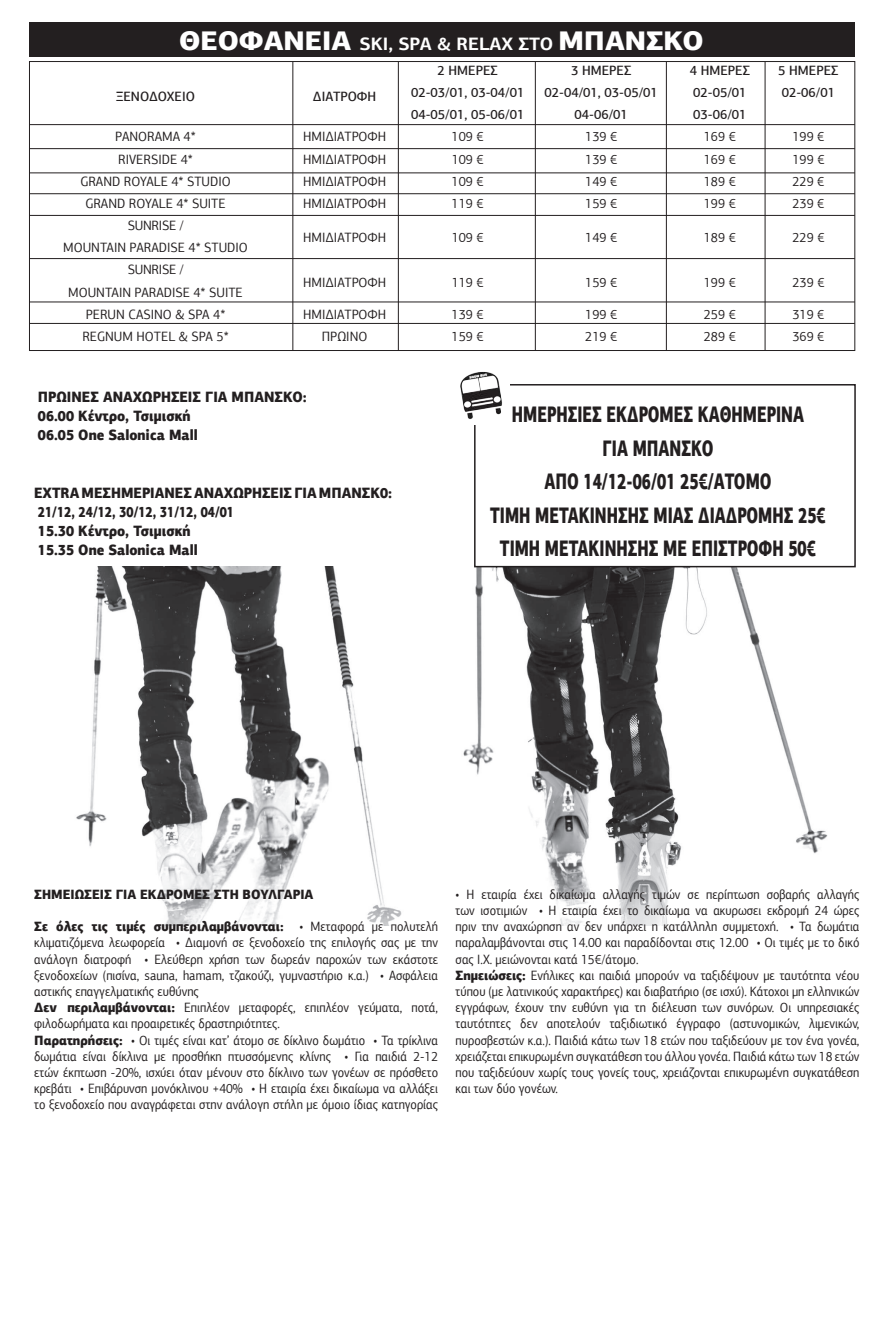
<style>
.page{position:relative;width:896px;height:1337px;background:#fff}
.page>*{position:absolute;margin:0;border:0;box-sizing:border-box;transform-origin:0 0}
.t1{font:900 27px "PF Agora Sans Pro";color:#fff}
.t2{font:900 22.5px/33.5px "PF Agora Sans Pro";color:#231f20;text-align:center;scale:.67 1}
.t3{font:900 15px/19px "PF Agora Sans Pro";color:#231f20;scale:.88 1}
.t4{font:13.5px/16.2px "PF Agora Sans Pro";color:#231f20;scale:.9 1}
.t5{font:13.5px/22.2px "PF Agora Sans Pro";color:#231f20;text-align:center;scale:.95 1}
.t6{font:500 13.5px "PF Agora Sans Pro";color:#231f20;scale:.95 1}
.t7{font:900 13.5px "PF Agora Sans Pro";color:#231f20;scale:.9 1}
.t8{font:13.5px "PF Agora Sans Pro";letter-spacing:-.02em;color:#231f20;scale:.95 1}
.s1{font-weight:700;font-size:18px}
.s2{font-weight:900}
</style>
<div class="page">
<img style="left:76px;top:566px;width:780px;height:360px">
<div style="left:29px;top:22px;width:825px;height:35px;background:#231f20"></div>
<hr style="left:29px;top:148px;width:825px;height:1px;background:#231f20">
<hr style="left:29px;top:124px;width:825px;height:1px;background:#231f20">
<hr style="left:29px;top:173px;width:825px;height:1px;background:#231f20">
<hr style="left:29px;top:193px;width:825px;height:1px;background:#231f20">
<hr style="left:29px;top:215px;width:825px;height:1px;background:#231f20">
<hr style="left:29px;top:302px;width:825px;height:1px;background:#231f20">
<hr style="left:29px;top:323px;width:825px;height:1px;background:#231f20">
<hr style="left:29px;top:258px;width:825px;height:1px;background:#231f20">
<hr style="left:535px;top:62px;width:1px;height:289px;background:#231f20">
<hr style="left:292px;top:62px;width:1px;height:289px;background:#231f20">
<hr style="left:398px;top:62px;width:1px;height:289px;background:#231f20">
<hr style="left:666px;top:62px;width:1px;height:289px;background:#231f20">
<hr style="left:764px;top:62px;width:1px;height:289px;background:#231f20">
<div style="left:474px;top:384px;width:381px;height:183px;border:2px solid #231f20"></div>
<img style="left:460px;top:372px;width:50px;height:52px">
<h1 class="t1" style="left:179px;top:23px;width:526px">ΘΕΟΦΑΝΕΙΑ <span class="s1">SKI, SPA &amp; RELAX ΣΤΟ</span> ΜΠΑΝΣΚΟ</h1>
<p class="t6" style="left:437px;top:62px;width:65px">2 ΗΜΕΡΕΣ</p>
<p class="t6" style="left:571px;top:62px;width:65px">3 ΗΜΕΡΕΣ</p>
<p class="t6" style="left:689px;top:62px;width:65px">4 ΗΜΕΡΕΣ</p>
<p class="t6" style="left:778px;top:62px;width:65px">5 ΗΜΕΡΕΣ</p>
<p class="t6" style="left:116px;top:88px;width:84px">ΞΕΝΟΔΟΧΕΙΟ</p>
<p class="t6" style="left:313px;top:88px;width:68px">ΔΙΑΤΡΟΦΗ</p>
<p class="t6" style="left:411px;top:84px;width:121px">02-03/01, 03-04/01</p>
<p class="t6" style="left:544px;top:84px;width:121px">02-04/01, 03-05/01</p>
<p class="t6" style="left:693px;top:84px;width:58px">02-05/01</p>
<p class="t6" style="left:781px;top:84px;width:58px">02-06/01</p>
<p class="t6" style="left:411px;top:106px;width:121px">04-05/01, 05-06/01</p>
<p class="t6" style="left:574px;top:106px;width:58px">04-06/01</p>
<p class="t6" style="left:693px;top:106px;width:58px">03-06/01</p>
<p class="t5" style="left:115px;top:126px;width:86px">PANORAMA 4*</p>
<p class="t5" style="left:303px;top:126px;width:89px">ΗΜΙΔΙΑΤΡΟΦΗ</p>
<p class="t5" style="left:451px;top:126px;width:35px">109 €</p>
<p class="t5" style="left:585px;top:126px;width:35px">139 €</p>
<p class="t5" style="left:703px;top:126px;width:35px">169 €</p>
<p class="t5" style="left:792px;top:126px;width:35px">199 €</p>
<p class="t5" style="left:118px;top:148px;width:80px">RIVERSIDE 4*</p>
<p class="t5" style="left:303px;top:148px;width:89px">ΗΜΙΔΙΑΤΡΟΦΗ</p>
<p class="t5" style="left:451px;top:148px;width:35px">109 €</p>
<p class="t5" style="left:585px;top:148px;width:35px">139 €</p>
<p class="t5" style="left:703px;top:148px;width:35px">169 €</p>
<p class="t5" style="left:792px;top:148px;width:35px">199 €</p>
<p class="t5" style="left:80px;top:170px;width:160px">GRAND ROYALE 4* STUDIO</p>
<p class="t5" style="left:303px;top:170px;width:89px">ΗΜΙΔΙΑΤΡΟΦΗ</p>
<p class="t5" style="left:451px;top:170px;width:35px">109 €</p>
<p class="t5" style="left:585px;top:170px;width:35px">149 €</p>
<p class="t5" style="left:703px;top:170px;width:35px">189 €</p>
<p class="t5" style="left:792px;top:170px;width:35px">229 €</p>
<p class="t5" style="left:85px;top:192px;width:149px">GRAND ROYALE 4* SUITE</p>
<p class="t5" style="left:303px;top:192px;width:89px">ΗΜΙΔΙΑΤΡΟΦΗ</p>
<p class="t5" style="left:451px;top:192px;width:35px">119 €</p>
<p class="t5" style="left:585px;top:192px;width:35px">159 €</p>
<p class="t5" style="left:703px;top:192px;width:35px">199 €</p>
<p class="t5" style="left:792px;top:192px;width:35px">239 €</p>
<p class="t8" style="left:128px;top:217px;width:60px">SUNRISE /</p>
<p class="t5" style="left:303px;top:226px;width:89px">ΗΜΙΔΙΑΤΡΟΦΗ</p>
<p class="t5" style="left:451px;top:226px;width:35px">109 €</p>
<p class="t5" style="left:585px;top:226px;width:35px">149 €</p>
<p class="t5" style="left:703px;top:226px;width:35px">189 €</p>
<p class="t5" style="left:792px;top:226px;width:35px">229 €</p>
<p class="t5" style="left:63px;top:237px;width:196px">MOUNTAIN PARADISE 4* STUDIO<br>SUNRISE /</p>
<p class="t5" style="left:303px;top:271px;width:89px">ΗΜΙΔΙΑΤΡΟΦΗ</p>
<p class="t5" style="left:451px;top:271px;width:35px">119 €</p>
<p class="t5" style="left:585px;top:271px;width:35px">159 €</p>
<p class="t5" style="left:703px;top:271px;width:35px">199 €</p>
<p class="t5" style="left:792px;top:271px;width:35px">239 €</p>
<p class="t5" style="left:68px;top:281px;width:185px">MOUNTAIN PARADISE 4* SUITE<br>PERUN CASINO &amp; SPA 4*</p>
<p class="t5" style="left:303px;top:303px;width:89px">ΗΜΙΔΙΑΤΡΟΦΗ</p>
<p class="t5" style="left:451px;top:303px;width:35px">139 €</p>
<p class="t5" style="left:585px;top:303px;width:35px">199 €</p>
<p class="t5" style="left:703px;top:303px;width:35px">259 €</p>
<p class="t5" style="left:792px;top:303px;width:35px">319 €</p>
<p class="t5" style="left:82px;top:325px;width:155px">REGNUM HOTEL &amp; SPA 5*</p>
<p class="t5" style="left:322px;top:325px;width:49px">ΠΡΩΙΝΟ</p>
<p class="t5" style="left:451px;top:325px;width:35px">159 €</p>
<p class="t5" style="left:585px;top:325px;width:35px">219 €</p>
<p class="t5" style="left:703px;top:325px;width:35px">289 €</p>
<p class="t5" style="left:792px;top:325px;width:35px">369 €</p>
<p class="t3" style="left:38px;top:387px;width:307px">ΠΡΩΙΝΕΣ ΑΝΑΧΩΡΗΣΕΙΣ ΓΙΑ ΜΠΑΝΣΚΟ:</p>
<p class="t3" style="left:38px;top:425px;width:183px">06.05 One Salonica Mall</p>
<p class="t3" style="left:38px;top:406px;width:175px">06.00 Κέντρο, Τσιμισκή</p>
<p class="t3" style="left:34px;top:483px;width:408px">EXTRA ΜΕΣΗΜΕΡΙΑΝΕΣ ΑΝΑΧΩΡΗΣΕΙΣ ΓΙΑ ΜΠΑΝΣΚ0:<br>21/12, 24/12, 30/12, 31/12, 04/01</p>
<p class="t3" style="left:38px;top:540px;width:183px">15.35 One Salonica Mall</p>
<p class="t3" style="left:38px;top:521px;width:175px">15.30 Κέντρο, Τσιμισκή</p>
<h2 class="t2" style="left:490px;top:397px;width:502px">ΗΜΕΡΗΣΙΕΣ ΕΚΔΡΟΜΕΣ ΚΑΘΗΜΕΡΙΝΑ<br>ΓΙΑ ΜΠΑΝΣΚΟ<br>ΑΠΟ 14/12-06/01 25€/ΑΤΟΜΟ<br>ΤΙΜΗ ΜΕΤΑΚΙΝΗΣΗΣ ΜΙΑΣ ΔΙΑΔΡΟΜΗΣ 25€<br>ΤΙΜΗ ΜΕΤΑΚΙΝΗΣΗΣ ΜΕ ΕΠΙΣΤΡΟΦΗ 50€</h2>
<p class="t7" style="left:34px;top:885px;width:312px">ΣΗΜΕΙΩΣΕΙΣ ΓΙΑ ΕΚΔΡΟΜΕΣ ΣΤΗ ΒΟΥΛΓΑΡΙΑ</p>
<p class="t4" style="left:34px;top:918px;width:450px"><span class="s2">Σε όλες τις τιμές συμπεριλαμβάνονται:</span> • Μεταφορά με πολυτελή κλιματιζόμενα λεωφορεία • Διαμονή σε ξενοδοχείο της επιλογής σας με την ανάλογη διατροφή • Ελεύθερη χρήση των δωρεάν παροχών των εκάστοτε ξενοδοχείων (πισίνα, sauna, hamam, τζακούζι, γυμναστήριο κ.α.) • Ασφάλεια αστικής επαγγελματικής ευθύνης<br><span class="s2">Δεν περιλαμβάνονται:</span> Επιπλέον μεταφορές, επιπλέον γεύματα, ποτά, φιλοδωρήματα και προαιρετικές δραστηριότητες.<br><span class="s2">Παρατηρήσεις:</span> • Οι τιμές είναι κατ’ άτομο σε δίκλινο δωμάτιο • Τα τρίκλινα δωμάτια είναι δίκλινα με προσθήκη πτυσσόμενης κλίνης • Για παιδιά 2-12 ετών έκπτωση -20%, ισχύει όταν μένουν στο δίκλινο των γονέων σε πρόσθετο κρεβάτι • Επιβάρυνση μονόκλινου +40% • Η εταιρία έχει δικαίωμα να αλλάξει το ξενοδοχείο που αναγράφεται στην ανάλογη στήλη με όμοιο ίδιας κατηγορίας</p>
<p class="t4" style="left:455px;top:886px;width:450px">• Η εταιρία έχει δικαίωμα αλλαγής τιμών σε περίπτωση σοβαρής αλλαγής των ισοτιμιών • Η εταιρία έχει το δικαίωμα να ακυρωσει εκδρομή 24 ώρες πριν την αναχώρηση αν δεν υπάρχει η κατάλληλη συμμετοχή. • Τα δωμάτια παραλαμβάνονται στις 14.00 και παραδίδονται στις 12.00 • Οι τιμές με το δικό σας Ι.Χ. μειώνονται κατά 15€/άτομο.<br><span class="s2">Σημειώσεις:</span> Ενήλικες και παιδιά μπορούν να ταξιδέψουν με ταυτότητα νέου τύπου (με λατινικούς χαρακτήρες) και διαβατήριο (σε ισχύ). Κάτοχοι μη ελληνικών εγγράφων, έχουν την ευθύνη για τη διέλευση των συνόρων. Οι υπηρεσιακές ταυτότητες δεν αποτελούν ταξιδιωτικό έγγραφο (αστυνομικών, λιμενικών, πυροσβεστών κ.α.). Παιδιά κάτω των 18 ετών που ταξιδεύουν με τον ένα γονέα, χρειάζεται επικυρωμένη συγκατάθεση του άλλου γονέα. Παιδιά κάτω των 18 ετών που ταξιδεύουν χωρίς τους γονείς τους, χρειάζονται επικυρωμένη συγκατάθεση και των δύο γονέων.</p>
</div>
